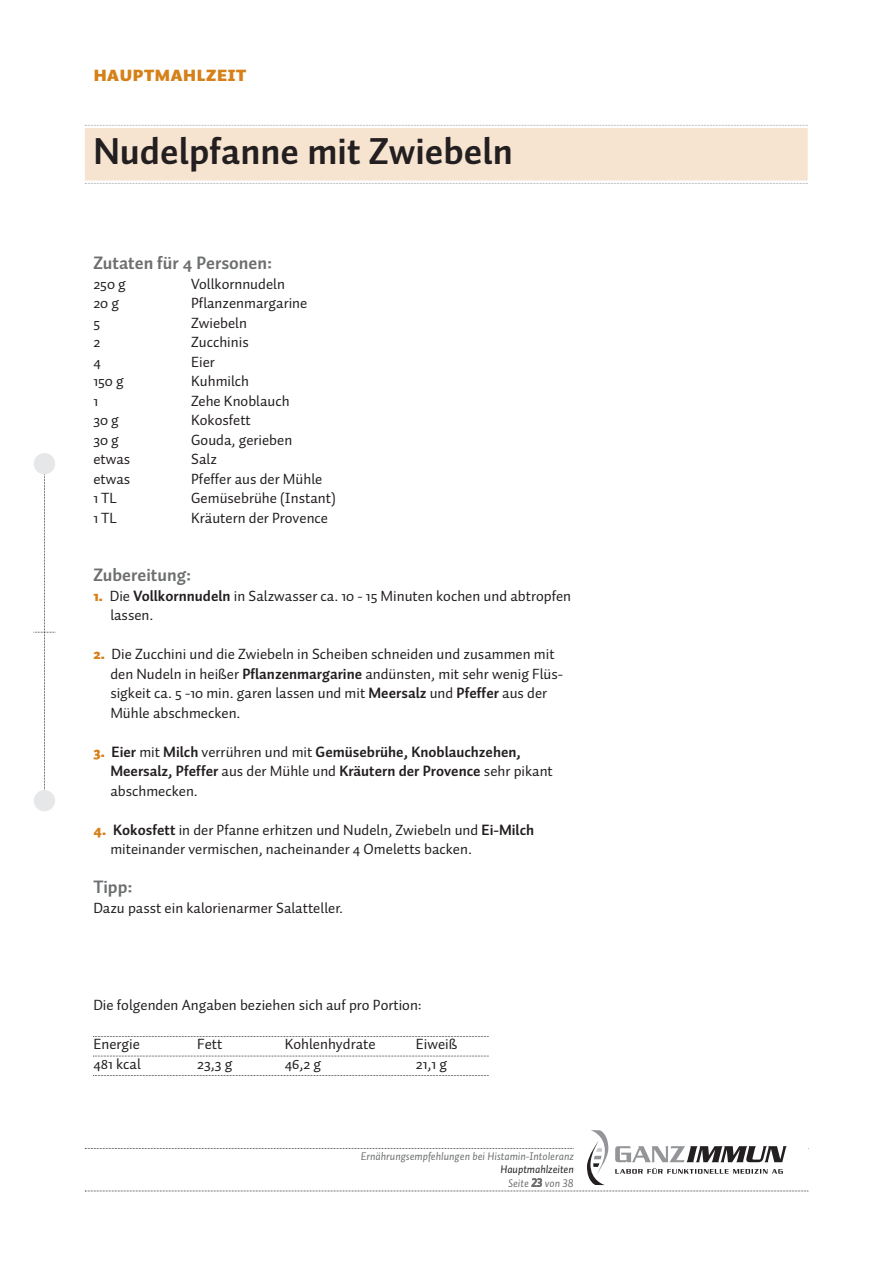
<style>
.page{position:relative;width:893px;height:1263px;background:#fff}
.page>*{position:absolute;margin:0;border:0;box-sizing:border-box;transform-origin:0 0}
.t1{font:700 37.5px "Auto 1";color:#231f20}
.t2{font:21px "Auto 1 Black Sm Cp";color:#d68018}
.t3{font:700 18px "Auto 1";color:#6c6e70}
.t4{font:15px/19.5px "Auto 1";color:#231f20}
.t5{font:700 15px/19.5px "Auto 1";color:#231f20}
.t6{font:11.25px "Auto 1 Italic LF";color:#6c6e70}
.t7{font:11.25px "Auto 1 Italic LF";color:#231f20}
.s1{font-weight:900;color:#d68018}
.s2{font-weight:700}
.s3{font-weight:400}
</style>
<div class="page">
<svg style="left:85px;top:1130px;width:724px;height:61px"></svg>
<div style="left:34px;top:790px;width:21px;height:21px;background:#e6e7e8;border-radius:50%"></div>
<div style="left:34px;top:453px;width:21px;height:21px;background:#e6e7e8;border-radius:50%"></div>
<svg style="left:33px;top:467px;width:23px;height:324px"></svg>
<svg style="left:85px;top:125px;width:723px;height:1px"></svg>
<div style="left:85px;top:128px;width:723px;height:53px;background:#f7e4d0"></div>
<svg style="left:85px;top:183px;width:723px;height:1px"></svg>
<svg style="left:93px;top:1036px;width:396px;height:1px"></svg>
<svg style="left:93px;top:1056px;width:396px;height:1px"></svg>
<svg style="left:93px;top:1075px;width:396px;height:1px"></svg>
<h2 class="t2" style="left:93px;top:61px;width:155px">Hauptmahlzeit</h2>
<h1 class="t1" style="left:93px;top:137px;width:421px">Nudelpfanne mit Zwiebeln</h1>
<p class="t3" style="left:93px;top:256px;width:180px">Zutaten für 4 Personen:</p>
<p class="t4" style="left:93px;top:275px;width:34px">250 g</p>
<p class="t4" style="left:191px;top:275px;width:95px">Vollkornnudeln</p>
<p class="t4" style="left:93px;top:295px;width:27px">20 g</p>
<p class="t4" style="left:191px;top:295px;width:118px">Pflanzenmargarine</p>
<p class="t4" style="left:93px;top:314px;width:8px">5</p>
<p class="t4" style="left:191px;top:314px;width:57px">Zwiebeln</p>
<p class="t4" style="left:93px;top:334px;width:8px">2</p>
<p class="t4" style="left:191px;top:334px;width:59px">Zucchinis</p>
<p class="t4" style="left:93px;top:353px;width:9px">4</p>
<p class="t4" style="left:191px;top:353px;width:25px">Eier</p>
<p class="t4" style="left:93px;top:373px;width:32px">150 g</p>
<p class="t4" style="left:191px;top:373px;width:60px">Kuhmilch</p>
<p class="t4" style="left:93px;top:392px;width:6px">1</p>
<p class="t4" style="left:191px;top:392px;width:100px">Zehe Knoblauch</p>
<p class="t4" style="left:93px;top:412px;width:27px">30 g</p>
<p class="t4" style="left:191px;top:412px;width:61px">Kokosfett</p>
<p class="t4" style="left:93px;top:431px;width:27px">30 g</p>
<p class="t4" style="left:191px;top:431px;width:103px">Gouda, gerieben</p>
<p class="t4" style="left:93px;top:451px;width:38px">etwas</p>
<p class="t4" style="left:191px;top:451px;width:27px">Salz</p>
<p class="t4" style="left:93px;top:470px;width:38px">etwas</p>
<p class="t4" style="left:191px;top:470px;width:133px">Pfeffer aus der Mühle</p>
<p class="t4" style="left:93px;top:490px;width:25px">1 TL</p>
<p class="t4" style="left:191px;top:490px;width:146px">Gemüsebrühe (Instant)</p>
<p class="t4" style="left:93px;top:509px;width:25px">1 TL</p>
<p class="t4" style="left:191px;top:509px;width:138px">Kräutern der Provence</p>
<p class="t3" style="left:93px;top:568px;width:100px">Zubereitung:</p>
<p class="t4" style="left:110px;top:587px;width:462px;text-indent:-17px"><span class="s1">1.</span> Die <span class="s2">Vollkornnudeln</span> in Salzwasser ca. 10 - 15 Minuten kochen und abtropfen lassen.</p>
<p class="t4" style="left:110px;top:646px;width:454px;text-indent:-17px"><span class="s1">2.</span> Die Zucchini und die Zwiebeln in Scheiben schneiden und zusammen mit den Nudeln in heißer <span class="s2">Pflanzenmargarine</span> andünsten, mit sehr wenig Flüs&shy;sigkeit ca. 5 -10 min. garen lassen und mit <span class="s2">Meersalz</span> und <span class="s2">Pfeffer</span> aus der Mühle abschmecken.</p>
<p class="t5" style="left:110px;top:743px;width:444px;text-indent:-17px"><span class="s1">3.</span> Eier <span class="s3">mit</span> Milch <span class="s3">verrühren und mit</span> Gemüsebrühe, Knoblauchzehen,<br>Meersalz, Pfeffer <span class="s3">aus der Mühle und</span> Kräutern der Provence <span class="s3">sehr pikant abschmecken.</span></p>
<p class="t4" style="left:110px;top:821px;width:425px;text-indent:-17px"><span class="s1">4.</span> <span class="s2">Kokosfett</span> in der Pfanne erhitzen und Nudeln, Zwiebeln und <span class="s2">Ei-Milch </span>miteinander vermischen, nacheinander 4 Omeletts backen.</p>
<p class="t3" style="left:93px;top:880px;width:41px">Tipp:</p>
<p class="t4" style="left:93px;top:899px;width:251px">Dazu passt ein kalorienarmer Salatteller.</p>
<p class="t4" style="left:93px;top:997px;width:330px">Die folgenden Angaben beziehen sich auf pro Portion:</p>
<p class="t4" style="left:93px;top:1036px;width:48px">Energie</p>
<p class="t4" style="left:197px;top:1036px;width:27px">Fett</p>
<p class="t4" style="left:285px;top:1036px;width:92px">Kohlenhydrate</p>
<p class="t4" style="left:416px;top:1036px;width:43px">Eiweiß</p>
<p class="t4" style="left:93px;top:1055px;width:49px">481 kcal</p>
<p class="t4" style="left:197px;top:1055px;width:37px">23,3 g</p>
<p class="t4" style="left:285px;top:1055px;width:38px">46,2 g</p>
<p class="t4" style="left:416px;top:1055px;width:33px">21,1 g</p>
<p class="t6" style="left:361px;top:1152px;width:214px">Ernährungsempfehlungen bei Histamin-Intoleranz</p>
<p class="t7" style="left:500px;top:1165px;width:75px">Hauptmahlzeiten</p>
<p class="t6" style="left:508px;top:1179px;width:67px">Seite 23 von 38</p>
</div>
